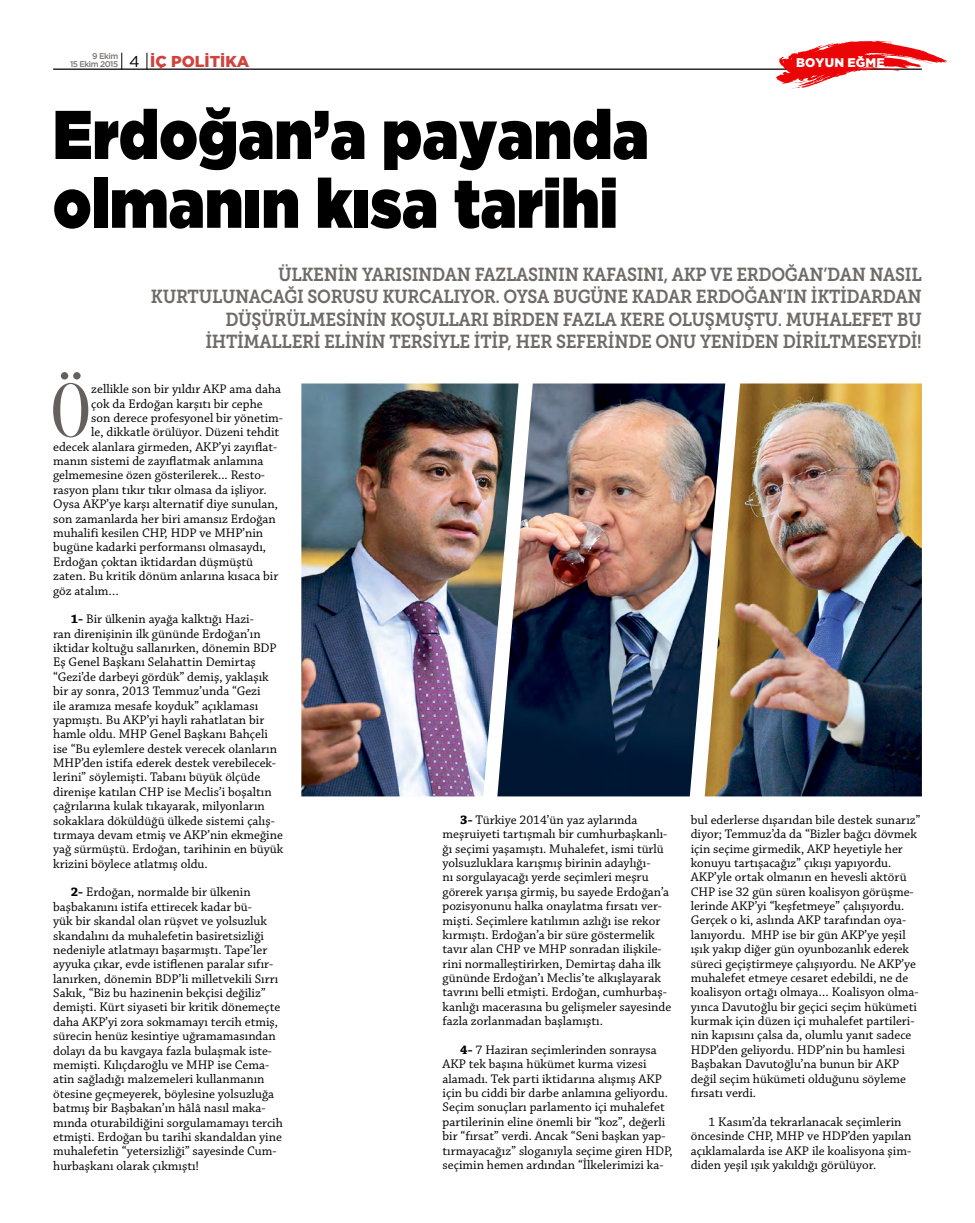
<style>
.page{position:relative;width:975px;height:1223px;background:#fff}
.page>*{position:absolute;margin:0;border:0;box-sizing:border-box;transform-origin:0 0}
.t1{font:74.75px "Oranienbaum";color:#66605c}
.t2{font:900 68.75px/68.8px "Gotham";letter-spacing:.01em;color:#000;scale:.86 1}
.t3{font:18.75px/22.5px "Museo Slab 700";letter-spacing:-.02em;color:#6f6a66;text-align:right;scale:.9 1}
.t4{font:13.12px/14.4px "Chaparral Pro";color:#000}
.t5{font:800 12.38px "Gotham";color:#fff}
.t6{font:500 8.25px "Gotham";letter-spacing:-.06em;color:#787370}
.s1{font-weight:400;font-size:15.75px;color:#000}
.s2{font-weight:800;font-size:15.75px;color:#d0433d}
.s3{font-weight:700}
</style>
<div class="page">
<hr style="left:53px;top:69px;width:868px;height:1px;background:#000">
<svg style="left:121px;top:53px;width:1px;height:17px"></svg>
<svg style="left:147px;top:53px;width:1px;height:17px"></svg>
<svg style="left:775px;top:41px;width:172px;height:48px"></svg>
<img style="left:301px;top:383px;width:196px;height:413px">
<img style="left:497px;top:383px;width:207px;height:413px">
<img style="left:704px;top:383px;width:217px;height:413px">
<p class="t6" style="left:92px;top:51px;width:28px">9 Ekim</p>
<p class="t6" style="left:70px;top:59px;width:181px">15 Ekim 2015 <span class="s1">4</span> <span class="s2">İÇ POLİTİKA</span></p>
<p class="t5" style="left:796px;top:56px;width:80px">BOYUN EĞME</p>
<h2 class="t2" style="left:53px;top:99px;width:693px">Erdoğan’a payanda olmanın kısa tarihi</h2>
<p class="t3" style="left:151px;top:263px;width:857px">ÜLKENIN YARISINDAN FAZLASININ KAFASINI, AKP VE ERDOĞAN’DAN NASIL KURTULUNACAĞI SORUSU KURCALIYOR. OYSA BUGÜNE KADAR ERDOĞAN’IN IKTIDARDAN DÜŞÜRÜLMESININ KOŞULLARI BIRDEN FAZLA KERE OLUŞMUŞTU. MUHALEFET BU IHTIMALLERI ELININ TERSIYLE ITIP, HER SEFERINDE ONU YENIDEN DIRILTMESEYDI!</p>
<h1 class="t1" style="left:50px;top:369px;width:43px">Ö</h1>
<p class="t4" style="left:91px;top:382px;width:191px">zellikle son bir yıldır AKP ama daha</p>
<p class="t4" style="left:91px;top:397px;width:173px">çok da Erdoğan karşıtı bir cephe</p>
<p class="t4" style="left:91px;top:411px;width:193px">son derece profesyonel bir yönetim-</p>
<p class="t4" style="left:91px;top:425px;width:189px">le, dikkatle örülüyor. Düzeni tehdit</p>
<p class="t4" style="left:53px;top:440px;width:225px">edecek alanlara girmeden, AKP’yi zayıflat-</p>
<p class="t4" style="left:53px;top:454px;width:212px">manın sistemi de zayıflatmak anlamına</p>
<p class="t4" style="left:53px;top:468px;width:213px">gelmemesine özen gösterilerek... Resto-</p>
<p class="t4" style="left:53px;top:483px;width:215px">rasyon planı tıkır tıkır olmasa da işliyor.</p>
<p class="t4" style="left:53px;top:497px;width:226px">Oysa AKP’ye karşı alternatif diye sunulan,</p>
<p class="t4" style="left:53px;top:512px;width:224px">son zamanlarda her biri amansız Erdoğan</p>
<p class="t4" style="left:53px;top:526px;width:211px">muhalifi kesilen CHP, HDP ve MHP’nin</p>
<p class="t4" style="left:53px;top:540px;width:214px">bugüne kadarki performansı olmasaydı,</p>
<p class="t4" style="left:53px;top:555px;width:201px">Erdoğan çoktan iktidardan düşmüştü</p>
<p class="t4" style="left:53px;top:569px;width:226px">zaten. Bu kritik dönüm anlarına kısaca bir</p>
<p class="t4" style="left:53px;top:583px;width:67px">göz atalım…</p>
<p class="t4" style="left:53px;top:612px;width:232px;text-indent:18px"><span class="s3">1-</span> Bir ülkenin ayağa kalktığı Hazi-<br>ran direnişinin ilk gününde Erdoğan’ın iktidar koltuğu sallanırken, dönemin BDP Eş Genel Başkanı Selahattin Demirtaş “Gezi’de darbeyi gördük” demiş, yaklaşık bir ay sonra, 2013 Temmuz’unda “Gezi<br>ile aramıza mesafe koyduk” açıklaması yapmıştı. Bu AKP’yi hayli rahatlatan bir hamle oldu. MHP Genel Başkanı Bahçeli ise “Bu eylemlere destek verecek olanların MHP’den istifa ederek destek verebilecek&shy;lerini” söylemişti. Tabanı büyük ölçüde direnişe katılan CHP ise Meclis’i boşaltın çağrılarına kulak tıkayarak, milyonların sokaklara döküldüğü ülkede sistemi çalış&shy;tırmaya devam etmiş ve AKP’nin ekmeğine yağ sürmüştü. Erdoğan, tarihinin en büyük krizini böylece atlatmış oldu.</p>
<p class="t4" style="left:53px;top:885px;width:231px;text-indent:18px"><span class="s3">2-</span> Erdoğan, normalde bir ülkenin başbakanını istifa ettirecek kadar bü-<br>yük bir skandal olan rüşvet ve yolsuzluk skandalını da muhalefetin basiretsizliği nedeniyle atlatmayı başarmıştı. Tape’ler ayyuka çıkar, evde istiflenen paralar sıfır&shy;lanırken, dönemin BDP’li milletvekili Sırrı Sakık, “Biz bu hazinenin bekçisi değiliz” demişti. Kürt siyaseti bir kritik dönemeçte daha AKP’yi zora sokmamayı tercih etmiş, sürecin henüz kesintiye uğramamasından dolayı da bu kavgaya fazla bulaşmak iste&shy;memişti. Kılıçdaroğlu ve MHP ise Cema&shy;atin sağladığı malzemeleri kullanmanın ötesine geçmeyerek, böylesine yolsuzluğa batmış bir Başbakan’ın hâlâ nasıl maka&shy;mında oturabildiğini sorgulamamayı tercih etmişti. Erdoğan bu tarihi skandaldan yine muhalefetin “yetersizliği” sayesinde Cum&shy;hurbaşkanı olarak çıkmıştı!</p>
<p class="t4" style="left:442px;top:813px;width:230px;text-indent:18px"><span class="s3">3-</span> Türkiye 2014’ün yaz aylarında meşruiyeti tartışmalı bir cumhurbaşkanlı&shy;ğı seçimi yaşamıştı. Muhalefet, ismi türlü yolsuzluklara karışmış birinin adaylığı-<br>nı sorgulayacağı yerde seçimleri meşru görerek yarışa girmiş, bu sayede Erdoğan’a pozisyonunu halka onaylatma fırsatı ver&shy;mişti. Seçimlere katılımın azlığı ise rekor kırmıştı. Erdoğan’a bir süre göstermelik tavır alan CHP ve MHP sonradan ilişkile&shy;rini normalleştirirken, Demirtaş daha ilk gününde Erdoğan’ı Meclis’te alkışlayarak tavrını belli etmişti. Erdoğan, cumhurbaş&shy;kanlığı macerasına bu gelişmeler sayesinde fazla zorlanmadan başlamıştı.</p>
<p class="t4" style="left:442px;top:1043px;width:231px;text-indent:18px"><span class="s3">4-</span> 7 Haziran seçimlerinden sonraysa AKP tek başına hükümet kurma vizesi alamadı. Tek parti iktidarına alışmış AKP için bu ciddi bir darbe anlamına geliyordu.<br>Seçim sonuçları parlamento içi muhalefet partilerinin eline önemli bir “koz”, değerli bir “fırsat” verdi. Ancak “Seni başkan yap&shy;tırmayacağız” sloganıyla seçime giren HDP, seçimin hemen ardından “İlkelerimizi ka-</p>
<p class="t4" style="left:690px;top:813px;width:231px">bul ederlerse dışarıdan bile destek sunarız” diyor; Temmuz’da da “Bizler bağcı dövmek için seçime girmedik, AKP heyetiyle her konuyu tartışacağız” çıkışı yapıyordu.<br>AKP’yle ortak olmanın en hevesli aktörü CHP ise 32 gün süren koalisyon görüşme&shy;lerinde AKP’yi “keşfetmeye” çalışıyordu.<br>Gerçek o ki, aslında AKP tarafından oya&shy;lanıyordu. MHP ise bir gün AKP’ye yeşil ışık yakıp diğer gün oyunbozanlık ederek süreci geçiştirmeye çalışıyordu. Ne AKP’ye muhalefet etmeye cesaret edebildi, ne de koalisyon ortağı olmaya… Koalisyon olma&shy;yınca Davutoğlu bir geçici seçim hükümeti kurmak için düzen içi muhalefet partileri&shy;nin kapısını çalsa da, olumlu yanıt sadece HDP’den geliyordu. HDP’nin bu hamlesi Başbakan Davutoğlu’na bunun bir AKP değil seçim hükümeti olduğunu söyleme fırsatı verdi.</p>
<p class="t4" style="left:690px;top:1114px;width:222px;text-indent:18px">1 Kasım’da tekrarlanacak seçimlerin öncesinde CHP, MHP ve HDP’den yapılan açıklamalarda ise AKP ile koalisyona şim&shy;diden yeşil ışık yakıldığı görülüyor.</p>
</div>
